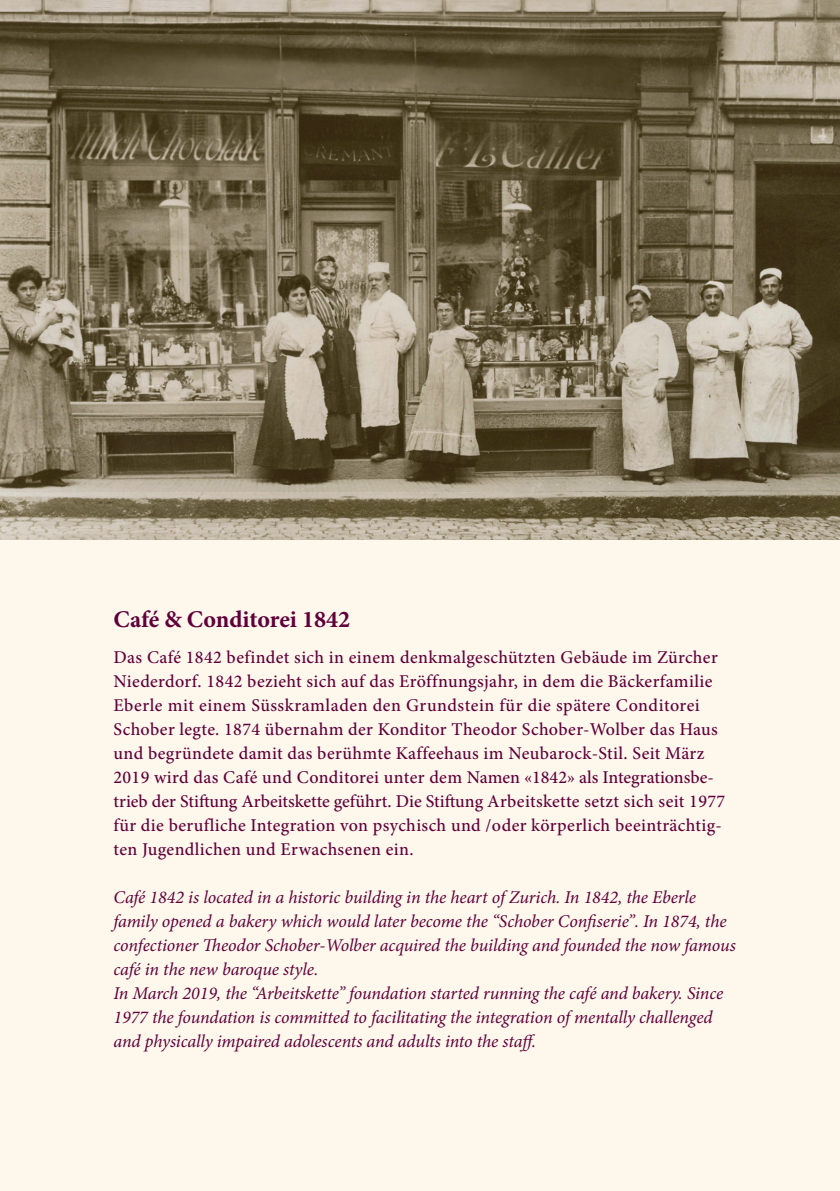
<style>
.page{position:relative;width:840px;height:1191px;background:#fff}
.page>*{position:absolute;margin:0;border:0;box-sizing:border-box;transform-origin:0 0}
.t1{font:700 24px "Minion Pro";letter-spacing:-.005em;color:#60003a}
.t2{font:500 18px/24px "Minion Pro";letter-spacing:.02em;color:#60003a}
.t3{font:italic 18px/24px "Minion Pro";letter-spacing:-.01em;color:#60003a}
</style>
<div class="page">
<div style="left:0;top:0;width:839px;height:1191px;background:#fef7ec"></div>
<img style="left:0;top:0;width:839px;height:539px">
<h1 class="t1" style="left:113px;top:602px;width:238px">Café &amp; Conditorei 1842</h1>
<p class="t2" style="left:113px;top:645px;width:612px">Das Café 1842 befindet sich in einem denkmalgeschützten Gebäude im Zürcher Niederdorf. 1842 bezieht sich auf das Eröffnungsjahr, in dem die Bäckerfamilie Eberle mit einem Süsskramladen den Grundstein für die spätere Conditorei Schober legte. 1874 übernahm der Konditor Theodor Schober-Wolber das Haus und begründete damit das berühmte Kaffeehaus im Neubarock-Stil. Seit März 2019 wird das Café und Conditorei unter dem Namen «1842» als Integrationsbe&shy;trieb der Stiftung Arbeitskette geführt. Die Stiftung Arbeitskette setzt sich seit 1977 für die berufliche Integration von psychisch und /oder körperlich beeinträchtig&shy;ten Jugendlichen und Erwachsenen ein.</p>
<p class="t3" style="left:113px;top:885px;width:623px">Café 1842 is located in a historic building in the heart of Zurich. In 1842, the Eberle family opened a bakery which would later become the “Schober Confiserie”. In 1874, the confectioner Theodor Schober-Wolber acquired the building and founded the now famous café in the new baroque style.<br>In March 2019, the “Arbeitskette” foundation started running the café and bakery. Since 1977 the foundation is committed to facilitating the integration of mentally challenged and physically impaired adolescents and adults into the staff.</p>
</div>
